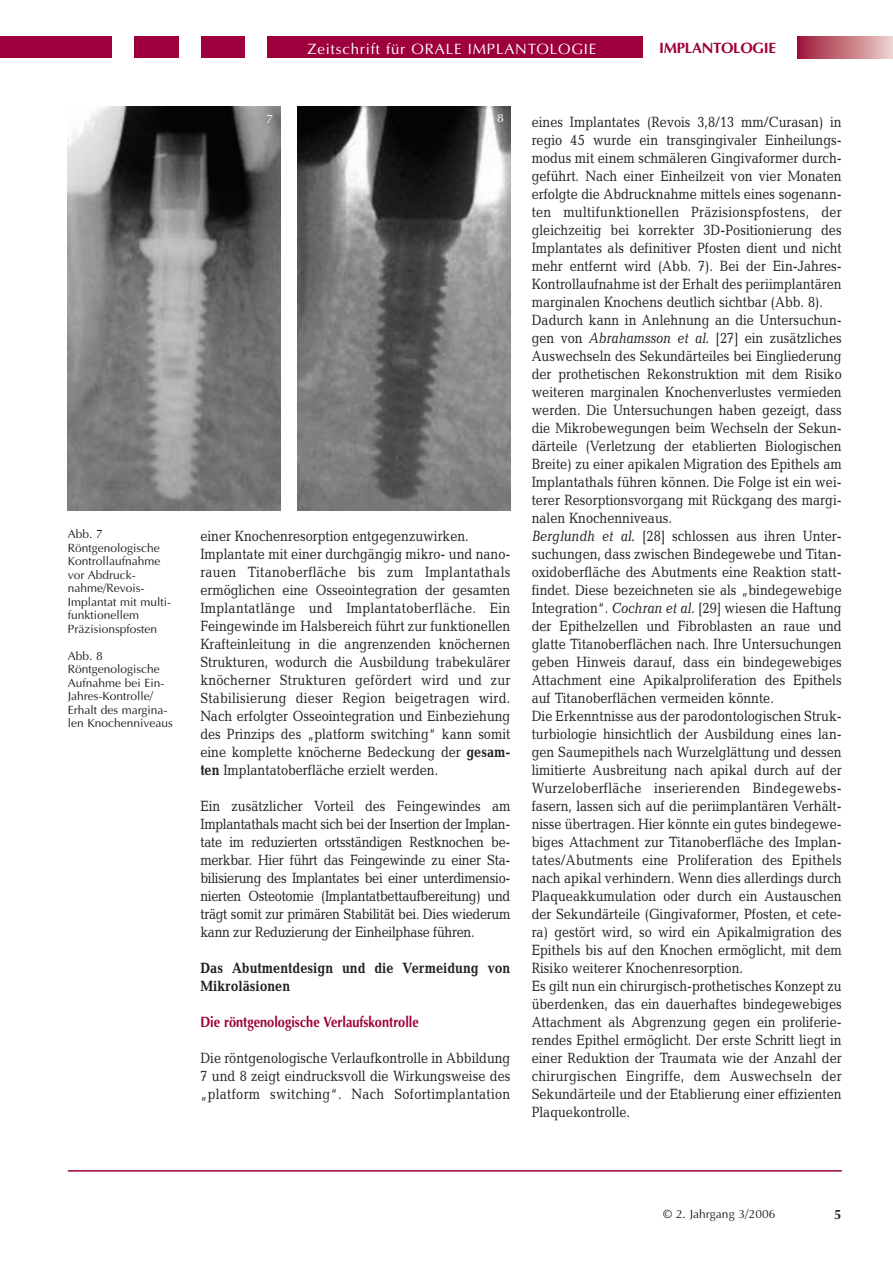
<style>
.page{position:relative;width:893px;height:1263px;background:#fff}
.page>*{position:absolute;margin:0;border:0;box-sizing:border-box;transform-origin:0 0}
.t1{font:15px/18px "Candida";color:#231f1f;scale:.85 1}
.t2{font:700 15px/18px "Candida";letter-spacing:.005em;color:#231f1f;scale:.85 1}
.t3{font:700 15px "Optima";color:#9e003d;scale:.85 1}
.t4{font:15px "Optima";letter-spacing:.055em;color:#fff}
.t5{font:700 15px "Optima";letter-spacing:-.02em;color:#9e003d}
.t6{font:700 13.5px "Optima";color:#231f1f}
.t7{font:12px/13.5px "Optima";color:#231f1f}
.t8{font:12px "Optima";color:#fff}
.s1{font-weight:700}
.s2{font-style:italic}
</style>
<div class="page">
<div style="left:0;top:37px;width:797px;height:21px;background:#9e003d"></div>
<div style="left:245px;top:29px;width:22px;height:47px;background:#fff"></div>
<div style="left:179px;top:27px;width:21px;height:47px;background:#fff"></div>
<div style="left:113px;top:28px;width:21px;height:46px;background:#fff"></div>
<svg style="left:797px;top:37px;width:96px;height:21px;background:#c67381"></svg>
<div style="left:643px;top:25px;width:154px;height:43px;background:#fff"></div>
<hr style="left:68px;top:1170px;width:774px;height:1px;background:#9e003d">
<img style="left:68px;top:107px;width:212px;height:404px">
<img style="left:298px;top:107px;width:212px;height:404px">
<p class="t7" style="left:68px;top:529px;width:105px">Abb. 7<br>Röntgenologische<br>Kontrollaufnahme vor Abdruck&shy;nahme/Revois-<br>Implantat mit multi&shy;funktionellem<br>Präzisionspfosten</p>
<p class="t7" style="left:68px;top:650px;width:107px">Abb. 8<br>Röntgenologische<br>Aufnahme bei Ein-<br>Jahres-Kontrolle/<br>Erhalt des margina&shy;len Knochenniveaus</p>
<p class="t4" style="left:307px;top:42px;width:291px">Zeitschrift für ORALE IMPLANTOLOGIE</p>
<p class="t5" style="left:659px;top:42px;width:118px">IMPLANTOLOGIE</p>
<p class="t8" style="left:267px;top:114px;width:8px">7</p>
<p class="t8" style="left:497px;top:113px;width:8px">8</p>
<p class="t1" style="left:200px;top:528px;width:366px">einer Knochenresorption entgegenzuwirken.<br>Implantate mit einer durchgängig mikro- und nano&shy;rauen Titanoberfläche bis zum Implantathals ermöglichen eine Osseointegration der gesamten Implantatlänge und Implantatoberfläche. Ein Feingewinde im Halsbereich führt zur funktionellen Krafteinleitung in die angrenzenden knöchernen Strukturen, wodurch die Ausbildung trabekulärer knöcherner Strukturen gefördert wird und zur Stabilisierung dieser Region beigetragen wird.<br>Nach erfolgter Osseointegration und Einbeziehung des Prinzips des „platform switching“ kann somit eine komplette knöcherne Bedeckung der <span class="s1">gesam&shy;ten</span> Implantatoberfläche erzielt werden.</p>
<p class="t1" style="left:200px;top:798px;width:366px;text-align:justify">Ein zusätzlicher Vorteil des Feingewindes am Implantathals macht sich bei der Insertion der Implan&shy;tate im reduzierten ortsständigen Restknochen be&shy;merkbar. Hier führt das Feingewinde zu einer Sta&shy;bilisierung des Implantates bei einer unterdimensio&shy;nierten Osteotomie (Implantatbettaufbereitung) und trägt somit zur primären Stabilität bei. Dies wiederum kann zur Reduzierung der Einheilphase führen.</p>
<p class="t2" style="left:200px;top:960px;width:366px">Das Abutmentdesign und die Vermeidung von<br>Mikroläsionen</p>
<p class="t3" style="left:200px;top:1015px;width:259px">Die röntgenologische Verlaufskontrolle</p>
<p class="t1" style="left:200px;top:1050px;width:366px;text-align:justify">Die röntgenologische Verlaufkontrolle in Abbildung 7 und 8 zeigt eindrucksvoll die Wirkungsweise des „platform switching“. Nach Sofortimplantation</p>
<p class="t1" style="left:532px;top:114px;width:366px">eines Implantates (Revois 3,8/13 mm/Curasan) in regio 45 wurde ein transgingivaler Einheilungs&shy;modus mit einem schmäleren Gingivaformer durch&shy;geführt. Nach einer Einheilzeit von vier Monaten erfolgte die Abdrucknahme mittels eines sogenann&shy;ten multifunktionellen Präzisionspfostens, der gleichzeitig bei korrekter 3D-Positionierung des Implantates als definitiver Pfosten dient und nicht mehr entfernt wird (Abb. 7). Bei der Ein-Jahres-Kontrollaufnahme ist der Erhalt des periimplantären marginalen Knochens deutlich sichtbar (Abb. 8).<br>Dadurch kann in Anlehnung an die Untersuchun&shy;gen von <span class="s2">Abrahamsson et al.</span> [27] ein zusätzliches Auswechseln des Sekundärteiles bei Eingliederung der prothetischen Rekonstruktion mit dem Risiko weiteren marginalen Knochenverlustes vermieden werden. Die Untersuchungen haben gezeigt, dass die Mikrobewegungen beim Wechseln der Sekun&shy;därteile (Verletzung der etablierten Biologischen Breite) zu einer apikalen Migration des Epithels am Implantathals führen können. Die Folge ist ein wei&shy;terer Resorptionsvorgang mit Rückgang des margi&shy;nalen Knochenniveaus.<br><span class="s2">Berglundh et al.</span> [28] schlossen aus ihren Unter&shy;suchungen, dass zwischen Bindegewebe und Titan&shy;oxidoberfläche des Abutments eine Reaktion statt&shy;findet. Diese bezeichneten sie als „bindegewebige Integration“. <span class="s2">Cochran et al.</span> [29] wiesen die Haftung der Epithelzellen und Fibroblasten an raue und glatte Titanoberflächen nach. Ihre Untersuchungen geben Hinweis darauf, dass ein bindegewebiges Attachment eine Apikalproliferation des Epithels auf Titanoberflächen vermeiden könnte.<br>Die Erkenntnisse aus der parodontologischen Struk&shy;turbiologie hinsichtlich der Ausbildung eines lan&shy;gen Saumepithels nach Wurzelglättung und dessen limitierte Ausbreitung nach apikal durch auf der Wurzeloberfläche inserierenden Bindegewebs&shy;fasern, lassen sich auf die periimplantären Verhält&shy;nisse übertragen. Hier könnte ein gutes bindegewe&shy;biges Attachment zur Titanoberfläche des Implan&shy;tates/Abutments eine Proliferation des Epithels nach apikal verhindern. Wenn dies allerdings durch Plaqueakkumulation oder durch ein Austauschen der Sekundärteile (Gingivaformer, Pfosten, et cete&shy;ra) gestört wird, so wird ein Apikalmigration des Epithels bis auf den Knochen ermöglicht, mit dem Risiko weiterer Knochenresorption.<br>Es gilt nun ein chirurgisch-prothetisches Konzept zu überdenken, das ein dauerhaftes bindegewebiges Attachment als Abgrenzung gegen ein proliferie&shy;rendes Epithel ermöglicht. Der erste Schritt liegt in einer Reduktion der Traumata wie der Anzahl der chirurgischen Eingriffe, dem Auswechseln der Sekundärteile und der Etablierung einer effizienten Plaquekontrolle.</p>
<p class="t7" style="left:663px;top:1208px;width:114px">© 2. Jahrgang 3/2006</p>
<p class="t6" style="left:834px;top:1208px;width:9px">5</p>
</div>
